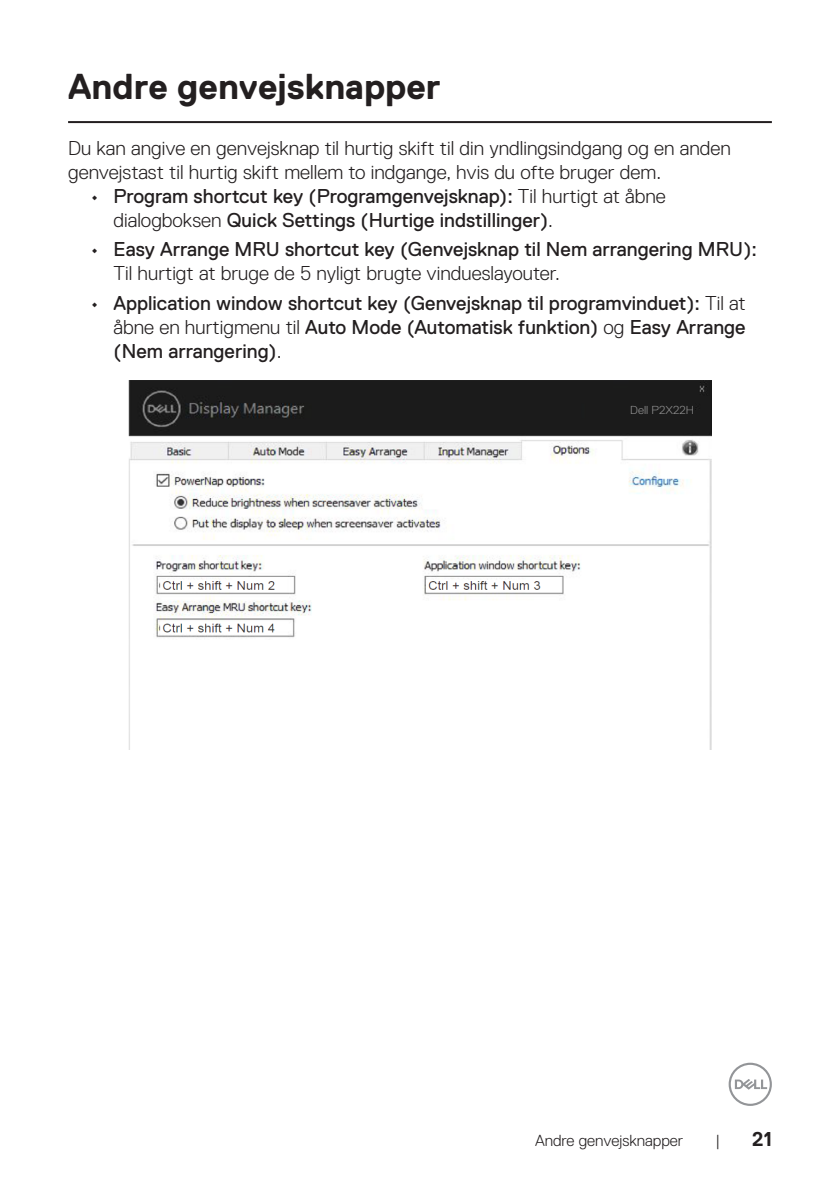
<style>
.page{position:relative;width:840px;height:1191px;background:#fff}
.page>*{position:absolute;margin:0;border:0;box-sizing:border-box;transform-origin:0 0}
.Head_1{font:700 36px "Dell Replica";color:#231f20}
.t1{font:20px/24px "Dell Replica";color:#231f20}
.Paragraph{font:300 20px/24px "Dell Replica";color:#231f20}
.t2{font:700 20px "Dell Replica";color:#231f20}
.t3{font:300 16px "Dell Replica";color:#231f20}
.t4{font:300 11.6px "Dell Replica";color:#939393;scale:1.04 1}
.s1{font-weight:300}
</style>
<div class="page">
<svg style="left:728px;top:1062px;width:43px;height:44px"></svg>
<hr style="left:68px;top:121px;width:703px;height:2px;background:#231f20">
<img style="left:128px;top:380px;width:583px;height:370px">
<div style="left:168px;top:697px;width:5px;height:11px;background:#fff"></div>
<div style="left:585px;top:393px;width:108px;height:30px;background:#1b1b1b"></div>
<div style="left:152px;top:640px;width:206px;height:57px;background:#fff"></div>
<p class="Head_1" style="left:68px;top:66px;width:374px">Andre genvejsknapper</p>
<p class="Paragraph" style="left:68px;top:136px;width:663px">Du kan angive en genvejsknap til hurtig skift til din yndlingsindgang og en anden genvejstast til hurtig skift mellem to indgange, hvis du ofte bruger dem.</p>
<p class="t1" style="left:113px;top:184px;width:553px;text-indent:-23px">• Program shortcut key (Programgenvejsknap): <span class="s1">Til hurtigt at åbne dialogboksen</span> Quick Settings (Hurtige indstillinger)<span class="s1">.</span></p>
<p class="t1" style="left:113px;top:238px;width:644px;text-indent:-23px">• Easy Arrange MRU shortcut key (Genvejsknap til Nem arrangering MRU):<br><span class="s1">Til hurtigt at bruge de 5 nyligt brugte vindueslayouter.</span></p>
<p class="t1" style="left:113px;top:291px;width:633px;text-align:justify;text-indent:-23px">• Application window shortcut key (Genvejsknap til programvinduet): <span class="s1">Til at åbne en hurtigmenu til</span> Auto Mode (Automatisk funktion) <span class="s1">og</span> Easy Arrange (Nem arrangering)<span class="s1">.</span></p>
<p class="t4" style="left:630px;top:403px;width:63px">Dell P2X22H</p>
<p class="t3" style="left:534px;top:1131px;width:150px">Andre genvejsknapper</p>
<p class="t3" style="left:715px;top:1131px;width:6px">|</p>
<p class="t2" style="left:751px;top:1127px;width:21px">21</p>
</div>
